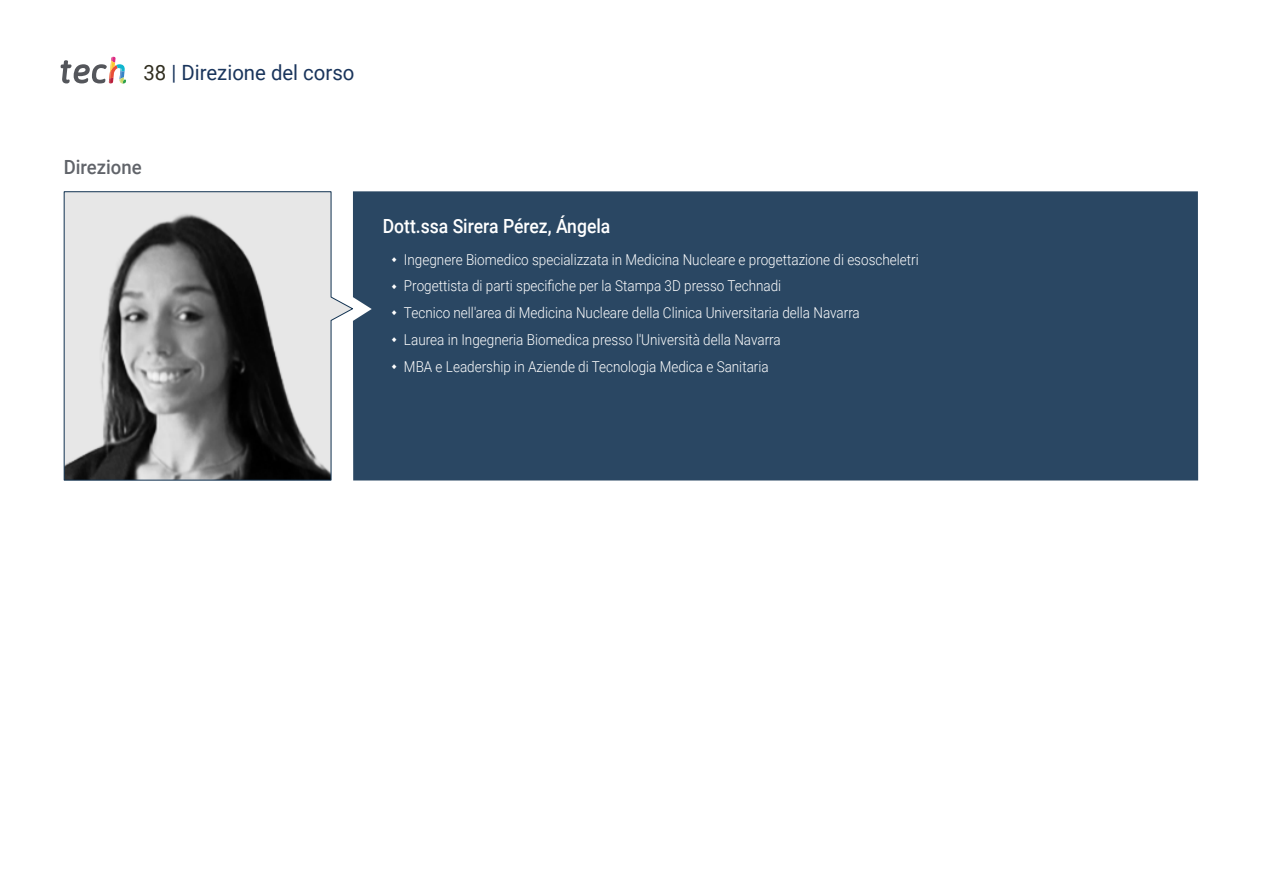
<style>
.page{position:relative;width:1263px;height:893px;background:#fff}
.page>*{position:absolute;margin:0;border:0;box-sizing:border-box;transform-origin:0 0}
.t1{font:21px "Roboto";color:#1a355c}
.t2{font:500 19.5px "Roboto";color:#fff;scale:.9 1}
.t3{font:500 19.5px "Roboto";color:#61646a;scale:.95 1}
.t4{font:300 15px/26.7px "Roboto";color:#fff;scale:.9 1}
.s1{color:#312e20}
</style>
<div class="page">
<svg style="left:61px;top:57px;width:65px;height:27px"></svg>
<div style="left:354px;top:191px;width:844px;height:289px;background:#2a4763"></div>
<svg style="left:63px;top:191px;width:291px;height:290px;background:#9a9a9a"></svg>
<svg style="left:392px;top:257px;width:5px;height:5px"></svg>
<svg style="left:392px;top:284px;width:5px;height:5px"></svg>
<svg style="left:392px;top:310px;width:5px;height:5px"></svg>
<svg style="left:392px;top:337px;width:5px;height:5px"></svg>
<svg style="left:392px;top:364px;width:5px;height:5px"></svg>
<h1 class="t1" style="left:144px;top:57px;width:213px"><span class="s1">38</span> | Direzione del corso</h1>
<h2 class="t3" style="left:64px;top:154px;width:84px">Direzione</h2>
<h2 class="t2" style="left:383px;top:212px;width:254px">Dott.ssa Sirera Pérez, Ángela</h2>
<p class="t4" style="left:404px;top:245px;width:573px">Ingegnere Biomedico specializzata in Medicina Nucleare e progettazione di esoscheletri Progettista di parti specifiche per la Stampa 3D presso Technadi<br>Tecnico nell'area di Medicina Nucleare della Clinica Universitaria della Navarra<br>Laurea in Ingegneria Biomedica presso l'Università della Navarra<br>MBA e Leadership in Aziende di Tecnologia Medica e Sanitaria</p>
</div>
